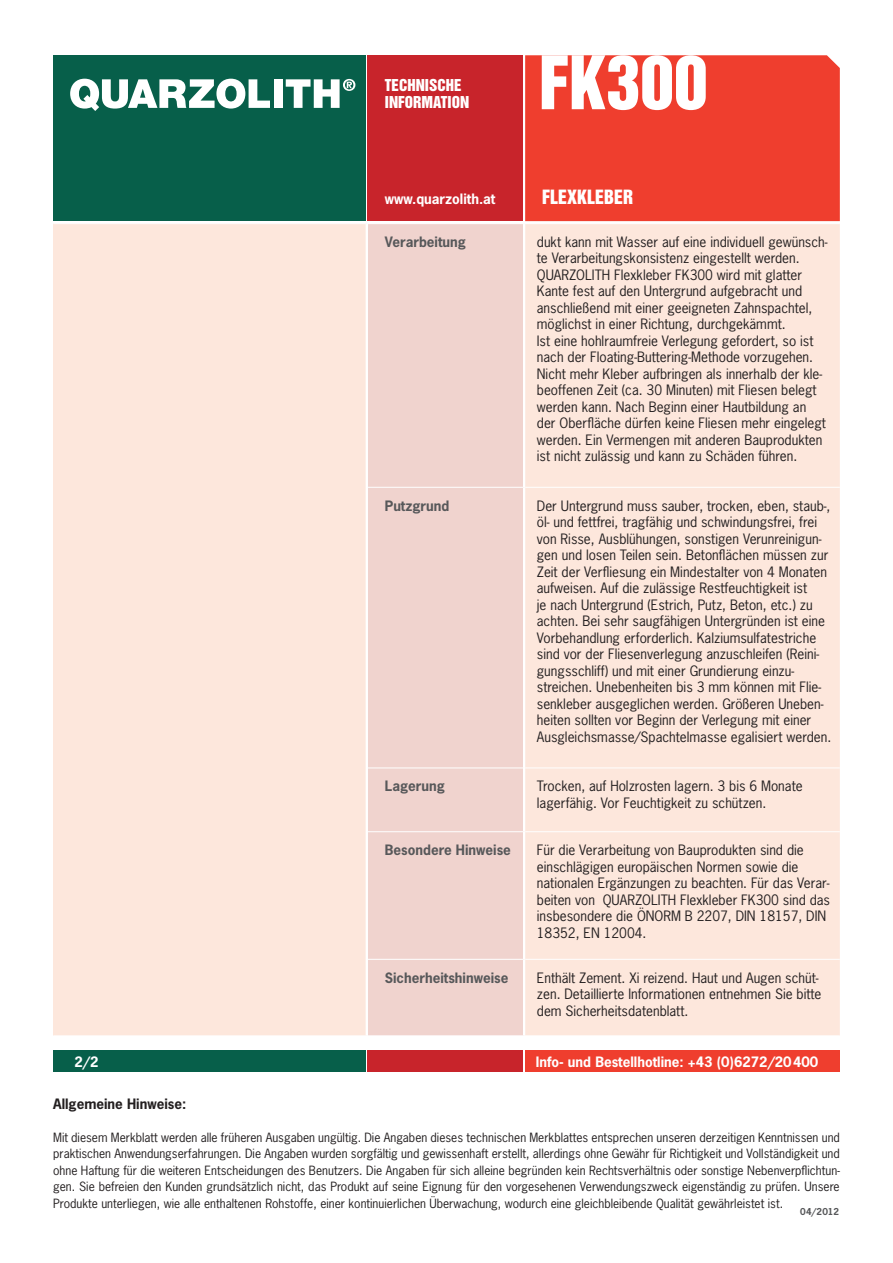
<style>
.page{position:relative;width:893px;height:1263px;background:#fff}
.page>*{position:absolute;margin:0;border:0;box-sizing:border-box;transform-origin:0 0}
.t1{font:67.5px "Helvetica Inserat LT Std";color:#fff}
.Subline_weiss{font:18px "Helvetica Inserat LT Std";color:#fff}
.t2{font:15px/17.2px "Helvetica Inserat LT Std";color:#fff}
.Copy{font:13.5px/16.5px "News Gothic Std";color:#231f20}
.Copy-2{font:700 13.5px "News Gothic Std";color:#57585a}
.Copy-3{font:700 13.5px "News Gothic Std";color:#fff}
.t3{font:700 13.5px "News Gothic Std";color:#231f20}
.t4{font:12px/16.5px "News Gothic Std";color:#231f20;text-align:justify}
.Copy-4{font:700 9px "News Gothic Std";letter-spacing:.005em;color:#57585a}
</style>
<div class="page">
<div style="left:53px;top:1050px;width:313px;height:21px;background:#075f4a"></div>
<div style="left:368px;top:1050px;width:155px;height:21px;background:#c8242b"></div>
<div style="left:525px;top:1050px;width:315px;height:21px;background:#ef3e2e"></div>
<div style="left:53px;top:55px;width:313px;height:166px;background:#075f4a"></div>
<div style="left:525px;top:55px;width:315px;height:166px;background:#ef3e2e"></div>
<div style="left:368px;top:55px;width:155px;height:166px;background:#c8242b"></div>
<div style="left:368px;top:224px;width:155px;height:811px;background:#f0d3ce"></div>
<div style="left:525px;top:224px;width:315px;height:811px;background:#fde7dc"></div>
<hr style="left:368px;top:487px;width:155px;height:1px;background:#fff">
<hr style="left:525px;top:487px;width:315px;height:1px;background:#fff">
<hr style="left:368px;top:767px;width:155px;height:1px;background:#fff">
<hr style="left:525px;top:767px;width:315px;height:1px;background:#fff">
<hr style="left:368px;top:831px;width:155px;height:1px;background:#fff">
<hr style="left:525px;top:831px;width:315px;height:1px;background:#fff">
<hr style="left:368px;top:959px;width:155px;height:1px;background:#fff">
<hr style="left:525px;top:959px;width:315px;height:1px;background:#fff">
<div style="left:53px;top:224px;width:314px;height:812px;background:#fde7dc"></div>
<hr style="left:53px;top:1035px;width:315px;height:1px;background:#fff">
<hr style="left:366px;top:224px;width:2px;height:811px;background:#fff">
<svg style="left:70px;top:79px;width:200px;height:32px"></svg>
<div style="left:274px;top:79px;width:9px;height:29px;background:#fff"></div>
<svg style="left:286px;top:79px;width:69px;height:29px"></svg>
<p class="t2" style="left:385px;top:77px;width:86px">TECHNISCHE<br>INFORMATION</p>
<p class="t1" style="left:539px;top:42px;width:170px">FK300</p>
<p class="Copy-3" style="left:385px;top:190px;width:112px">www.quarzolith.at</p>
<p class="Subline_weiss" style="left:542px;top:186px;width:93px">FLEXKLEBER</p>
<p class="Copy-2" style="left:385px;top:233px;width:83px">Verarbeitung</p>
<p class="Copy" style="left:537px;top:233px;width:292px">dukt kann mit Wasser auf eine individuell gewünsch&shy;te Verarbeitungskonsistenz eingestellt werden.</p>
<p class="Copy" style="left:537px;top:266px;width:277px">QUARZOLITH Flexkleber FK300 wird mit glatter Kante fest auf den Untergrund aufgebracht und anschließend mit einer geeigneten Zahnspachtel, möglichst in einer Richtung, durchgekämmt.</p>
<p class="Copy" style="left:537px;top:332px;width:291px">Ist eine hohlraumfreie Verlegung gefordert, so ist nach der Floating-Buttering-Methode vorzugehen.<br>Nicht mehr Kleber aufbringen als innerhalb der kle&shy;beoffenen Zeit (ca. 30 Minuten) mit Fliesen belegt werden kann. Nach Beginn einer Hautbildung an der Oberfläche dürfen keine Fliesen mehr eingelegt werden. Ein Vermengen mit anderen Bauprodukten ist nicht zulässig und kann zu Schäden führen.</p>
<p class="Copy-2" style="left:385px;top:496px;width:66px">Putzgrund</p>
<p class="Copy" style="left:537px;top:497px;width:295px">Der Untergrund muss sauber, trocken, eben, staub-, öl- und fettfrei, tragfähig und schwindungsfrei, frei von Risse, Ausblühungen, sonstigen Verunreinigun&shy;gen und losen Teilen sein. Betonflächen müssen zur Zeit der Verfliesung ein Mindestalter von 4 Monaten aufweisen. Auf die zulässige Restfeuchtigkeit ist<br>je nach Untergrund (Estrich, Putz, Beton, etc.) zu achten. Bei sehr saugfähigen Untergründen ist eine Vorbehandlung erforderlich. Kalziumsulfatestriche</p>
<p class="Copy" style="left:537px;top:646px;width:284px">sind vor der Fliesenverlegung anzuschleifen (Reini&shy;gungsschliff) und mit einer Grundierung einzu-</p>
<p class="Copy" style="left:537px;top:679px;width:296px">streichen. Unebenheiten bis 3 mm können mit Flie&shy;senkleber ausgeglichen werden. Größeren Uneben&shy;heiten sollten vor Beginn der Verlegung mit einer Ausgleichsmasse/Spachtelmasse egalisiert werden.</p>
<p class="Copy-2" style="left:385px;top:777px;width:62px">Lagerung</p>
<p class="Copy" style="left:537px;top:778px;width:267px">Trocken, auf Holzrosten lagern. 3 bis 6 Monate lagerfähig. Vor Feuchtigkeit zu schützen.</p>
<p class="Copy-2" style="left:385px;top:841px;width:128px">Besondere Hinweise</p>
<p class="Copy" style="left:537px;top:841px;width:295px">Für die Verarbeitung von Bauprodukten sind die einschlägigen europäischen Normen sowie die nationalen Ergänzungen zu beachten. Für das Verar&shy;beiten von QUARZOLITH Flexkleber FK300 sind das insbesondere die ÖNORM B 2207, DIN 18157, DIN 18352, EN 12004.</p>
<p class="Copy-2" style="left:385px;top:968px;width:125px">Sicherheitshinweise</p>
<p class="Copy" style="left:537px;top:969px;width:286px">Enthält Zement. Xi reizend. Haut und Augen schüt&shy;zen. Detaillierte Informationen entnehmen Sie bitte dem Sicherheitsdatenblatt.</p>
<p class="Copy-3" style="left:74px;top:1053px;width:26px">2/2</p>
<p class="Copy-3" style="left:536px;top:1053px;width:284px">Info- und Bestellhotline: +43 (0)6272/20400</p>
<p class="t3" style="left:53px;top:1095px;width:135px">Allgemeine Hinweise:</p>
<p class="t4" style="left:53px;top:1129px;width:788px">Mit diesem Merkblatt werden alle früheren Ausgaben ungültig. Die Angaben dieses technischen Merkblattes entsprechen unseren derzeitigen Kenntnissen und praktischen Anwendungserfahrungen. Die Angaben wurden sorgfältig und gewissenhaft erstellt, allerdings ohne Gewähr für Richtigkeit und Vollständigkeit und ohne Haftung für die weiteren Entscheidungen des Benutzers. Die Angaben für sich alleine begründen kein Rechtsverhältnis oder sonstige Nebenverpflichtun&shy;gen. Sie befreien den Kunden grundsätzlich nicht, das Produkt auf seine Eignung für den vorgesehenen Verwendungszweck eigenständig zu prüfen. Unsere Produkte unterliegen, wie alle enthaltenen Rohstoffe, einer kontinuierlichen Überwachung, wodurch eine gleichbleibende Qualität gewährleistet ist.</p>
<p class="Copy-4" style="left:800px;top:1205px;width:40px">04/2012</p>
</div>
